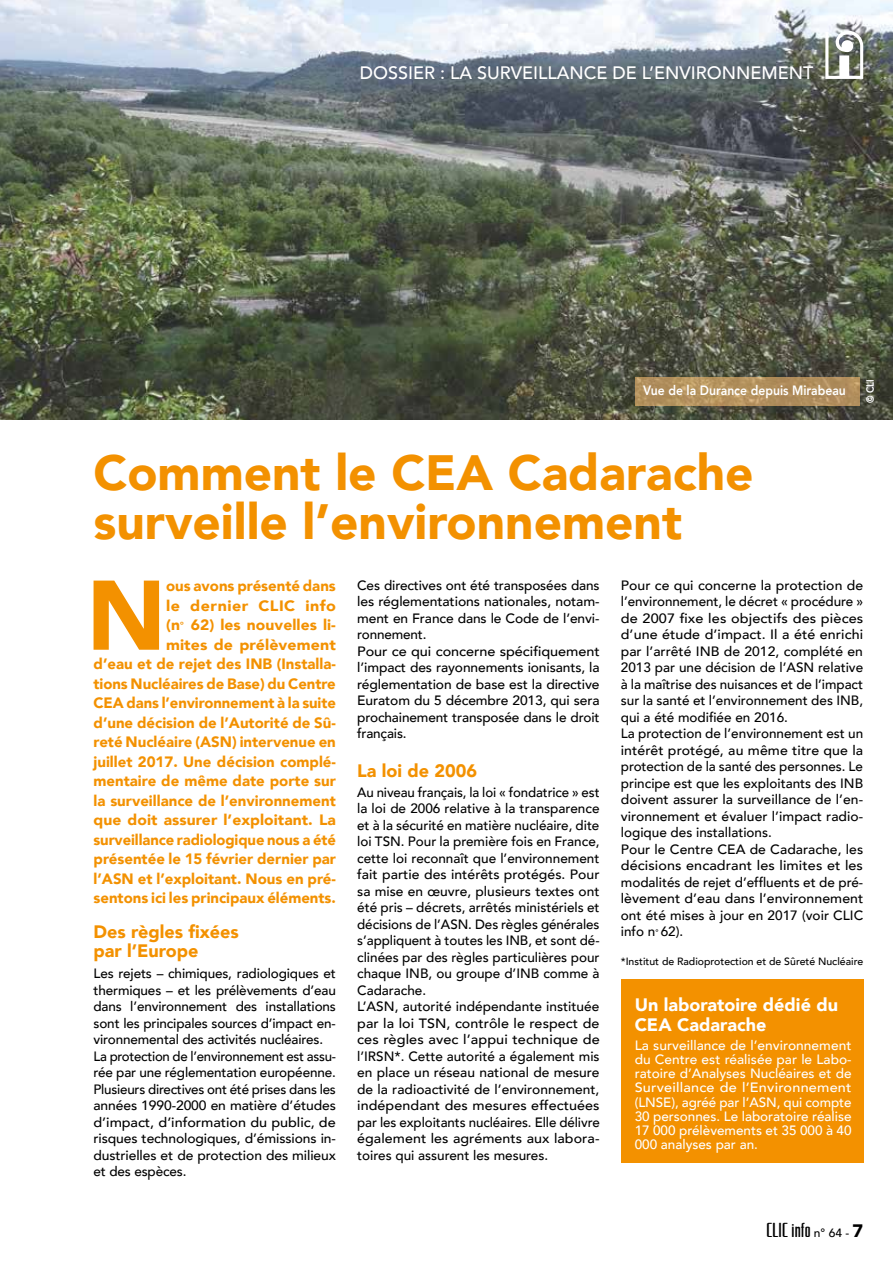
<style>
.page{position:relative;width:893px;height:1263px;background:#fff}
.page>*{position:absolute;margin:0;border:0;box-sizing:border-box;transform-origin:0 0}
.t1{font:900 97.65px "Avenir";color:#f39100}
.t2{font:900 49.5px/49.5px "Avenir";color:#f39100}
.t3{font:500 18px "Avenir";color:#fff}
.t4{font:900 18px/19.5px "Avenir";color:#f39100}
.t5{font:900 18px/19.5px "Avenir";color:#fff}
.t6{font:700 16.5px "GRANDFINALE";color:#000}
.t7{font:900 15px/19.5px "Avenir";color:#f39100;text-align:right}
.t8{font:500 13.5px/16.5px "Avenir";color:#000}
.t9{font:500 13.5px/16.5px "Avenir";color:#000;scale:1.04 1}
.t10{font:500 13.5px/14.2px "Avenir";color:#fff;text-align:justify}
.t11{font:800 13.5px "Avenir";color:#fff;scale:.9 1}
.t12{font:500 10.5px "Avenir";color:#000}
.t13{font:800 10.5px "Avenir";color:#fff;scale:.9 1}
.s1{font-size:8.7px}
.s2{font-size:7.8px}
.s3{font-family:"Avenir";font-weight:500;font-size:12px}
.s4{font-family:"Avenir";font-weight:900;font-size:18px}
</style>
<div class="page">
<img style="left:0;top:0;width:893px;height:420px">
<svg style="left:825px;top:31px;width:38px;height:48px"></svg>
<svg style="left:636px;top:377px;width:224px;height:28px;background:#b3915e"></svg>
<div style="left:621px;top:980px;width:242px;height:183px;background:#f39100"></div>
<h3 class="t3" style="left:360px;top:57px;width:455px">DOSSIER : LA SURVEILLANCE DE L’ENVIRONNEMENT</h3>
<p class="t11" style="left:643px;top:378px;width:227px">Vue de la Durance depuis Mirabeau</p>
<p class="t13" style="left:860px;top:403px;width:29px;rotate:-90deg">© CLI</p>
<h2 class="t2" style="left:94px;top:446px;width:661px">Comment le CEA Cadarache surveille l’environnement</h2>
<p class="t7" style="left:94px;top:576px;width:244px">ous avons présenté dans<br>le dernier CLIC info<br>(n<span class="s1">°</span> 62) les nouvelles li-<br>mites de prélèvement<br>d’eau et de rejet des INB (Installa&shy;tions Nucléaires de Base) du Centre<br>CEA dans l’environnement à la suite d’une décision de l’Autorité de Sû&shy;reté Nucléaire (ASN) intervenue en juillet 2017. Une décision complé&shy;mentaire de même date porte sur la surveillance de l’environnement que doit assurer l’exploitant. La surveillance radiologique nous a été présentée le 15 février dernier par l’ASN et l’exploitant. Nous en pré&shy;sentons ici les principaux éléments.</p>
<h3 class="t4" style="left:94px;top:921px;width:147px">Des règles fixées par l’Europe</h3>
<p class="t8" style="left:94px;top:964px;width:244px">Les rejets – chimiques, radiologiques et thermiques – et les prélèvements d’eau dans l’environnement des installations sont les principales sources d’impact en&shy;vironnemental des activités nucléaires.<br>La protection de l’environnement est assu&shy;rée par une réglementation européenne.<br>Plusieurs directives ont été prises dans les années 1990-2000 en matière d’études d’impact, d’information du public, de risques technologiques, d’émissions in&shy;dustrielles et de protection des milieux et des espèces.</p>
<h1 class="t1" style="left:87px;top:532px;width:81px">N</h1>
<p class="t8" style="left:357px;top:576px;width:244px">Ces directives ont été transposées dans les réglementations nationales, notam&shy;ment en France dans le Code de l’envi&shy;ronnement.<br>Pour ce qui concerne spécifiquement l’impact des rayonnements ionisants, la réglementation de base est la directive Euratom du 5 décembre 2013, qui sera prochainement transposée dans le droit français.</p>
<h3 class="t4" style="left:357px;top:761px;width:121px">La loi de 2006</h3>
<p class="t8" style="left:357px;top:783px;width:244px">Au niveau français, la loi « fondatrice » est la loi de 2006 relative à la transparence et à la sécurité en matière nucléaire, dite loi TSN. Pour la première fois en France, cette loi reconnaît que l’environnement fait partie des intérêts protégés. Pour sa mise en œuvre, plusieurs textes ont été pris – décrets, arrêtés ministériels et décisions de l’ASN. Des règles générales s’appliquent à toutes les INB, et sont dé&shy;clinées par des règles particulières pour chaque INB, ou groupe d’INB comme à Cadarache.<br>L’ASN, autorité indépendante instituée par la loi TSN, contrôle le respect de ces règles avec l’appui technique de l’IRSN*. Cette autorité a également mis en place un réseau national de mesure de la radioactivité de l’environnement, indépendant des mesures effectuées par les exploitants nucléaires. Elle délivre également les agréments aux labora&shy;toires qui assurent les mesures.</p>
<p class="t9" style="left:621px;top:576px;width:235px">Pour ce qui concerne la protection de l’environnement, le décret « procédure » de 2007 fixe les objectifs des pièces d’une étude d’impact. Il a été enrichi par l’arrêté INB de 2012, complété en 2013 par une décision de l’ASN relative à la maîtrise des nuisances et de l’impact sur la santé et l’environnement des INB, qui a été modifiée en 2016.<br>La protection de l’environnement est un intérêt protégé, au même titre que la protection de la santé des personnes. Le principe est que les exploitants des INB doivent assurer la surveillance de l’en&shy;vironnement et évaluer l’impact radio&shy;logique des installations.<br>Pour le Centre CEA de Cadarache, les décisions encadrant les limites et les modalités de rejet d’effluents et de pré&shy;lèvement d’eau dans l’environnement ont été mises à jour en 2017 (voir CLIC info n<span class="s2">°</span> 62).</p>
<p class="t12" style="left:621px;top:952px;width:244px">*Institut de Radioprotection et de Sûreté Nucléaire</p>
<h3 class="t5" style="left:635px;top:995px;width:205px">Un laboratoire dédié du<br>CEA Cadarache</h3>
<p class="t10" style="left:635px;top:1037px;width:218px">La surveillance de l’environnement du Centre est réalisée par le Labo&shy;ratoire d’Analyses Nucléaires et de Surveillance de l’Environnement (LNSE), agréé par l’ASN, qui compte 30 personnes. Le laboratoire réalise 17 000 prélèvements et 35 000 à 40<br>000 analyses par an.</p>
<p class="t6" style="left:767px;top:1222px;width:98px">CLIC info <span class="s3">n° 64 -</span> <span class="s4">7</span></p>
</div>
